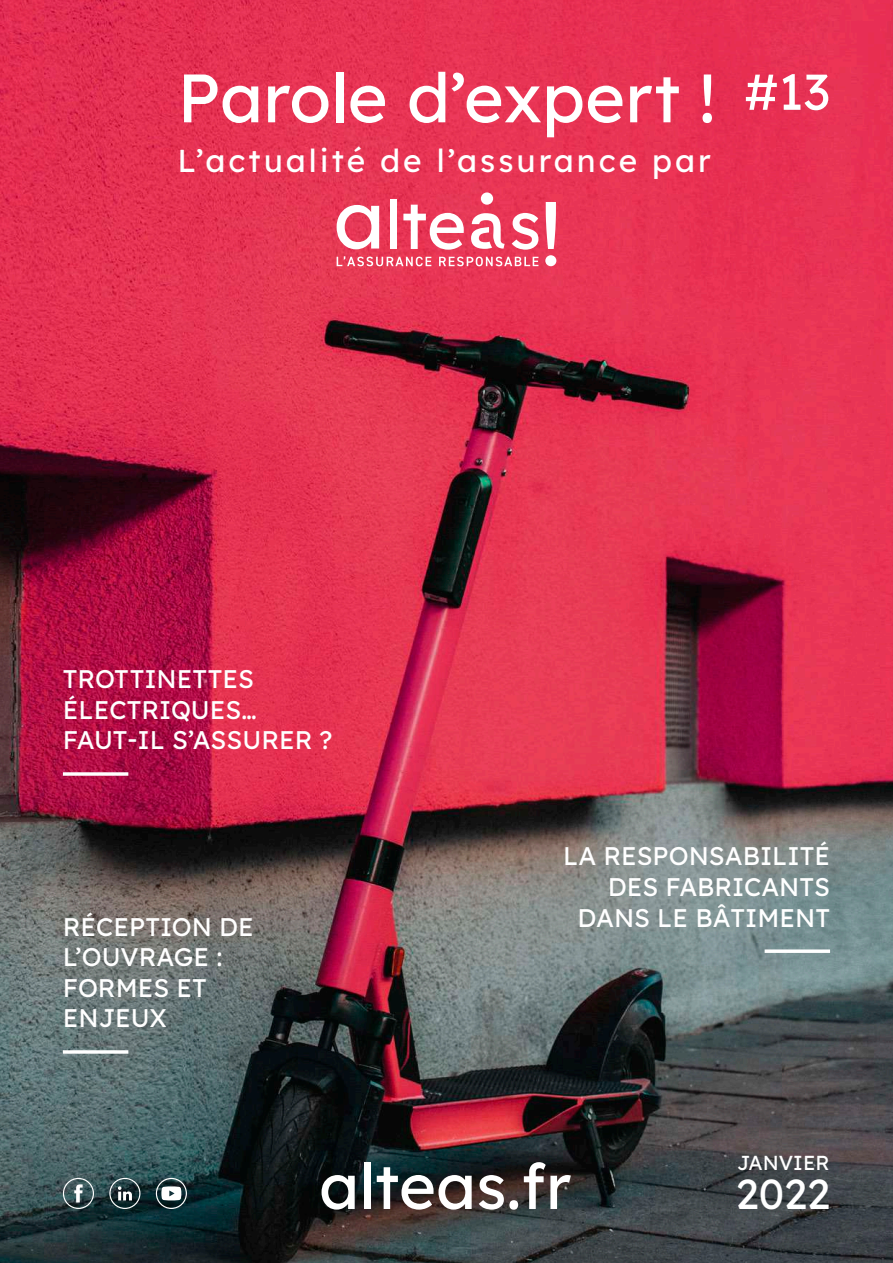
<style>
.page{position:relative;width:893px;height:1263px;background:#fff}
.page>*{position:absolute;margin:0;border:0;box-sizing:border-box;transform-origin:0 0}
.t1{font:68.25px "Lexend Deca";color:#fff}
.t2{font:63.3px "Lexend Deca";color:#fff}
.t3{font:50.25px "Lexend Deca";color:#fff}
.t4{font:41.85px "Lexend Deca";color:#fff}
.t5{font:31.65px "Lexend Deca";letter-spacing:.095em;color:#fff}
.t6{font:25.5px/30.6px "Lexend Deca";color:#fff}
.t7{font:20.25px "Lexend Deca";color:#fff}
</style>
<div class="page">
<img style="left:0;top:0;width:893px;height:1263px">
<svg style="left:63px;top:772px;width:65px;height:4px"></svg>
<svg style="left:63px;top:1050px;width:65px;height:4px"></svg>
<svg style="left:765px;top:949px;width:65px;height:4px"></svg>
<svg style="left:546px;top:202px;width:10px;height:47px"></svg>
<svg style="left:337px;top:256px;width:94px;height:10px"></svg>
<svg style="left:439px;top:257px;width:99px;height:9px"></svg>
<div style="left:390px;top:199px;width:7px;height:50px;background:#fff"></div>
<svg style="left:403px;top:205px;width:61px;height:45px"></svg>
<svg style="left:512px;top:213px;width:26px;height:37px"></svg>
<div style="left:545px;top:255px;width:11px;height:11px;background:#fff;border-radius:50%"></div>
<div style="left:481px;top:192px;width:12px;height:13px;background:#fff;border-radius:50%"></div>
<svg style="left:471px;top:213px;width:34px;height:36px"></svg>
<svg style="left:337px;top:205px;width:42px;height:44px"></svg>
<svg style="left:156px;top:1178px;width:31px;height:31px"></svg>
<svg style="left:63px;top:1178px;width:31px;height:31px"></svg>
<svg style="left:109px;top:1178px;width:31px;height:31px"></svg>
<h1 class="t1" style="left:177px;top:41px;width:540px">Parole d’expert !</h1>
<p class="t5" style="left:177px;top:134px;width:535px">L’actualité de l’assurance par</p>
<h3 class="t3" style="left:744px;top:50px;width:87px">#13</h3>
<p class="t6" style="left:63px;top:661px;width:271px">TROTTINETTES<br>ÉLECTRIQUES…<br>FAUT-IL S’ASSURER ?</p>
<p class="t6" style="left:63px;top:908px;width:193px">RÉCEPTION DE<br>L’OUVRAGE :<br>FORMES ET<br>ENJEUX</p>
<p class="t6" style="left:563px;top:838px;width:269px;text-align:right">LA RESPONSABILITÉ<br>DES FABRICANTS<br>DANS LE BÂTIMENT</p>
<h2 class="t2" style="left:319px;top:1133px;width:254px">alteas.fr</h2>
<p class="t7" style="left:737px;top:1145px;width:94px">JANVIER</p>
<h3 class="t4" style="left:736px;top:1159px;width:96px">2022</h3>
</div>
